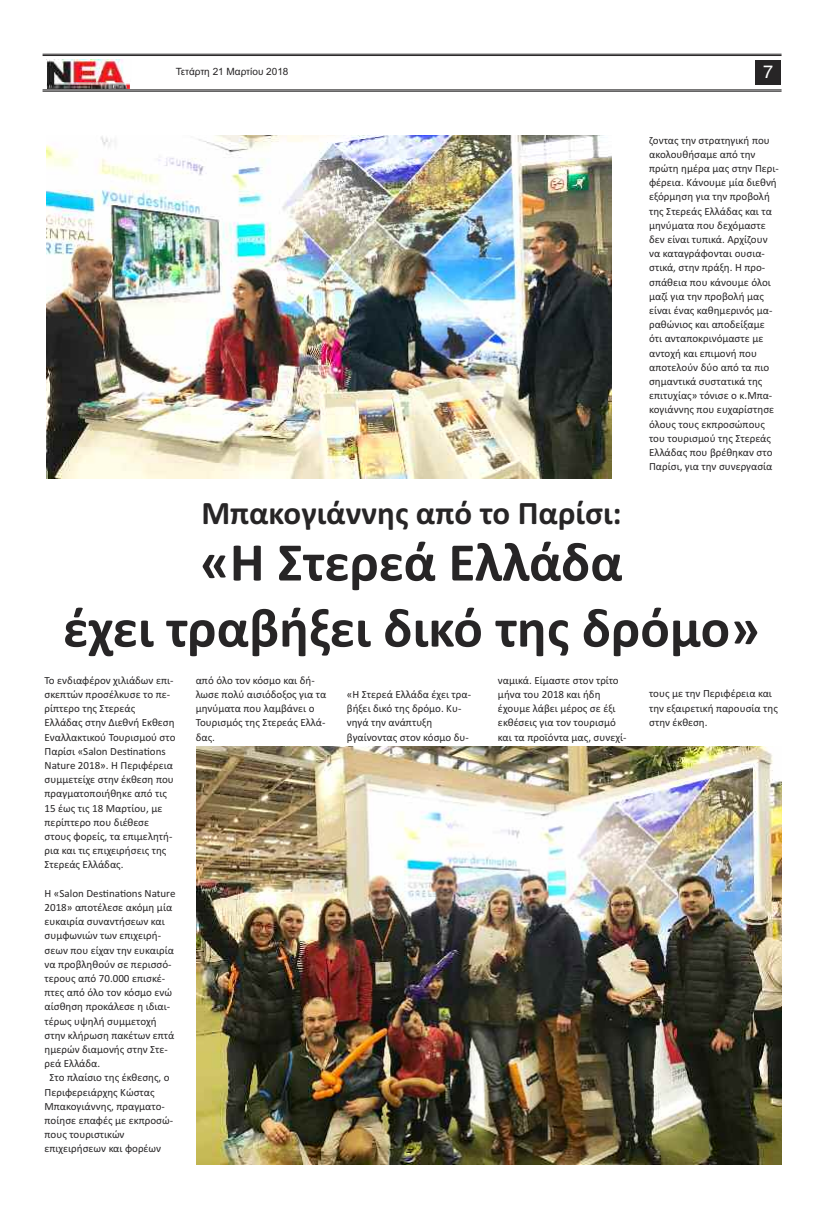
<style>
.page{position:relative;width:823px;height:1219px;background:#fff}
.page>*{position:absolute;margin:0;border:0;box-sizing:border-box;transform-origin:0 0}
.t1{font:700 55px/66px "Calibri";color:#272526;text-align:center}
.t2{font:700 33px "Calibri";color:#272526}
.t3{font:18px "Helvetica";color:#fff}
.t4{font:11px/14.2px "Calibri";color:#272526}
.t5{font:10px "Arial";color:#272526}
</style>
<div class="page">
<hr style="left:43px;top:90px;width:738px;height:1px;background:#272526">
<hr style="left:43px;top:91px;width:738px;height:1px;background:#272526">
<hr style="left:43px;top:54px;width:738px;height:1px;background:#272526">
<hr style="left:43px;top:55px;width:738px;height:1px;background:#272526">
<div style="left:755px;top:60px;width:25px;height:25px;background:#272526"></div>
<img style="left:47px;top:60px;width:83px;height:28px">
<img style="left:46px;top:135px;width:564px;height:344px">
<img style="left:197px;top:746px;width:584px;height:418px">
<p class="t5" style="left:176px;top:66px;width:114px">Τετάρτη 21 Μαρτίου 2018</p>
<h3 class="t3" style="left:762px;top:61px;width:12px">7</h3>
<p class="t4" style="left:648px;top:133px;width:131px">ζοντας την στρατηγική που ακολουθήσαμε από την πρώτη ημέρα μας στην Περι&shy;φέρεια. Κάνουμε μία διεθνή εξόρμηση για την προβολή της Στερεάς Ελλάδας και τα μηνύματα που δεχόμαστε δεν είναι τυπικά. Αρχίζουν να καταγράφονται ουσια&shy;στικά, στην πράξη. Η προ&shy;σπάθεια που κάνουμε όλοι μαζί για την προβολή μας είναι ένας καθημερινός μα&shy;ραθώνιος και αποδείξαμε ότι ανταποκρινόμαστε με αντοχή και επιμονή που αποτελούν δύο από τα πιο σημαντικά συστατικά της επιτυχίας» τόνισε ο κ.Μπα&shy;κογιάννης που ευχαρίστησε όλους τους εκπροσώπους του τουρισμού της Στερεάς<br>Ελλάδας που βρέθηκαν στο<br>Παρίσι, για την συνεργασία</p>
<h2 class="t2" style="left:201px;top:494px;width:421px">Μπακογιάννης από το Παρίσι:</h2>
<h1 class="t1" style="left:63px;top:528px;width:697px">«Η Στερεά Ελλάδα<br>έχει τραβήξει δικό της δρόμο»</h1>
<p class="t4" style="left:45px;top:673px;width:132px">Το ενδιαφέρον χιλιάδων επι&shy;σκεπτών προσέλκυσε το πε&shy;ρίπτερο της Στερεάς<br>Ελλάδας στην Διεθνή Εκθεση<br>Εναλλακτικού Τουρισμού στο<br>Παρίσι «Salon Destinations<br>Nature 2018». Η Περιφέρεια συμμετείχε στην έκθεση που πραγματοποιήθηκε από τις<br>15 έως τις 18 Μαρτίου, με περίπτερο που διέθεσε στους φορείς, τα επιμελητή&shy;ρια και τις επιχειρήσεις της<br>Στερεάς Ελλάδας.</p>
<p class="t4" style="left:45px;top:886px;width:132px">Η «Salon Destinations Nature</p>
<p class="t4" style="left:45px;top:900px;width:129px">2018» αποτέλεσε ακόμη μία</p>
<p class="t4" style="left:45px;top:914px;width:122px">ευκαιρία συναντήσεων και</p>
<p class="t4" style="left:45px;top:929px;width:118px">συμφωνιών των επιχειρή-</p>
<p class="t4" style="left:45px;top:943px;width:131px">σεων που είχαν την ευκαιρία</p>
<p class="t4" style="left:45px;top:957px;width:128px">να προβληθούν σε περισσό-</p>
<p class="t4" style="left:45px;top:971px;width:122px">τερους από 70.000 επισκέ-</p>
<p class="t4" style="left:45px;top:985px;width:129px">πτες από όλο τον κόσμο ενώ</p>
<p class="t4" style="left:45px;top:1000px;width:127px">αίσθηση προκάλεσε η ιδιαι-</p>
<p class="t4" style="left:45px;top:1014px;width:114px">τέρως υψηλή συμμετοχή</p>
<p class="t4" style="left:45px;top:1028px;width:131px">στην κλήρωση πακέτων επτά</p>
<p class="t4" style="left:45px;top:1042px;width:125px">ημερών διαμονής στην Στε-</p>
<p class="t4" style="left:45px;top:1056px;width:57px">ρεά Ελλάδα.</p>
<p class="t4" style="left:49px;top:1071px;width:122px">Στο πλαίσιο της έκθεσης, ο</p>
<p class="t4" style="left:45px;top:1085px;width:111px">Περιφερειάρχης Κώστας</p>
<p class="t4" style="left:45px;top:1099px;width:122px">Μπακογιάννης, πραγματο-</p>
<p class="t4" style="left:45px;top:1113px;width:130px">ποίησε επαφές με εκπροσώ-</p>
<p class="t4" style="left:45px;top:1127px;width:81px">πους τουριστικών</p>
<p class="t4" style="left:45px;top:1142px;width:118px">επιχειρήσεων και φορέων</p>
<p class="t4" style="left:195px;top:673px;width:132px">από όλο τον κόσμο και δή&shy;λωσε πολύ αισιόδοξος για τα μηνύματα που λαμβάνει ο<br>Τουρισμός της Στερεάς Ελλά&shy;δας.</p>
<p class="t4" style="left:346px;top:687px;width:126px">«Η Στερεά Ελλάδα έχει τρα&shy;βήξει δικό της δρόμο. Κυ&shy;νηγά την ανάπτυξη βγαίνοντας στον κόσμο δυ-</p>
<p class="t4" style="left:497px;top:673px;width:130px">ναμικά. Είμαστε στον τρίτο μήνα του 2018 και ήδη έχουμε λάβει μέρος σε έξι εκθέσεις για τον τουρισμό και τα προϊόντα μας, συνεχί-</p>
<p class="t4" style="left:648px;top:687px;width:130px">τους με την Περιφέρεια και την εξαιρετική παρουσία της στην έκθεση.</p>
</div>
